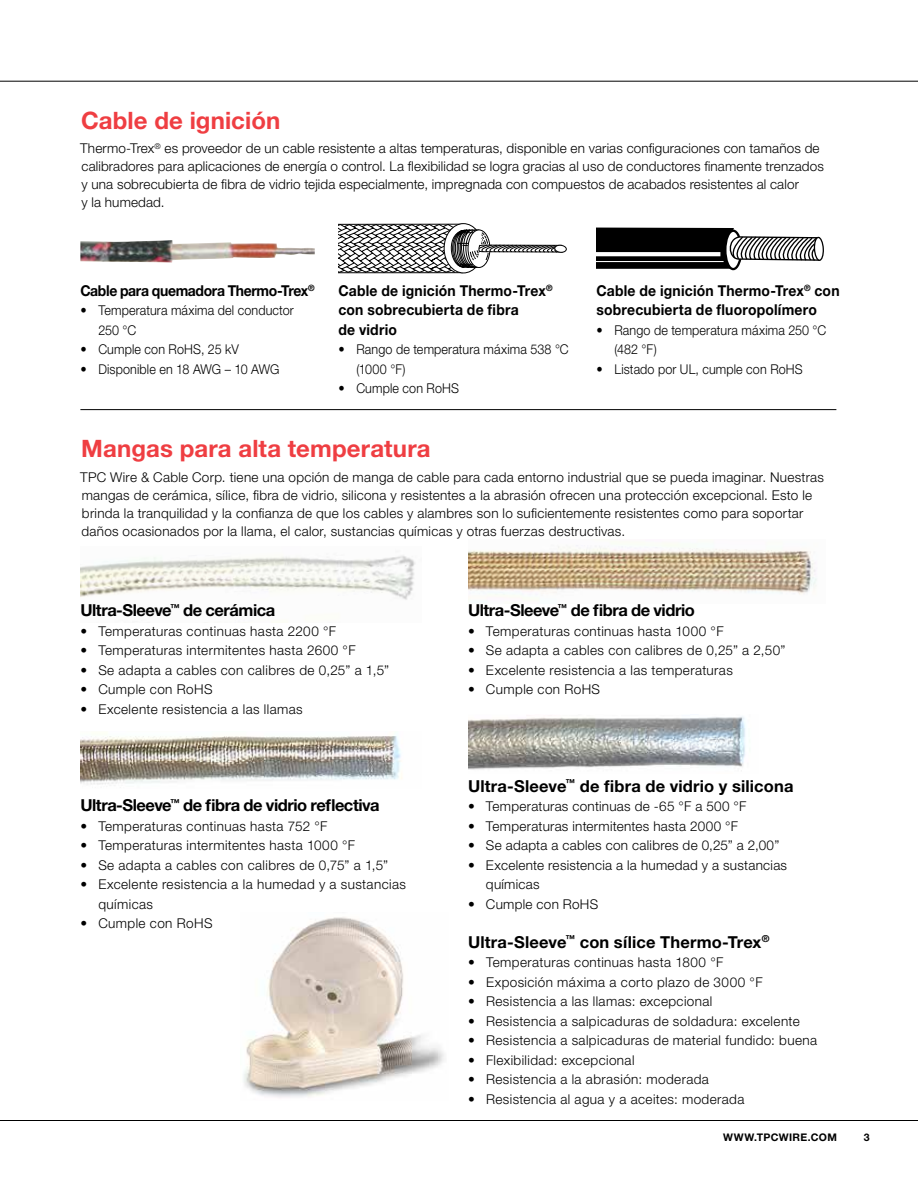
<style>
.page{position:relative;width:918px;height:1188px;background:#fff}
.page>*{position:absolute;margin:0;border:0;box-sizing:border-box;transform-origin:0 0}
.t1{font:700 24px "Helvetica Neue LT Std";letter-spacing:.005em;color:#ef3e42}
.t2{font:700 16.5px "Helvetica Neue LT Std";letter-spacing:-.025em;color:#000}
.t3{font:700 16.5px "Helvetica Neue LT Std";letter-spacing:.015em;color:#000}
.t4{font:700 16.5px "Helvetica Neue LT Std";letter-spacing:.01em;color:#000}
.t5{font:700 15px/19.5px "Helvetica Neue LT Std";letter-spacing:.015em;color:#000;scale:.93 1}
.t6{font:700 15px "Helvetica Neue LT Std";letter-spacing:-.025em;color:#000;scale:.93 1}
.t7{font:300 13.5px/18px "Helvetica Neue LT Std";letter-spacing:.02em;color:#000}
.t8{font:300 13.5px/19.5px "Helvetica Neue LT Std";letter-spacing:.02em;color:#000;scale:.93 1}
.t9{font:700 10.5px "Helvetica Neue LT Std";letter-spacing:.065em;color:#000}
</style>
<div class="page">
<img style="left:468px;top:716px;width:278px;height:54px">
<img style="left:81px;top:736px;width:321px;height:49px">
<img style="left:468px;top:543px;width:349px;height:53px">
<img style="left:80px;top:555px;width:336px;height:45px">
<hr style="left:0;top:81px;width:918px;height:1px;background:#000">
<hr style="left:80px;top:409px;width:756px;height:1px;background:#000">
<div style="left:554px;top:245px;width:13px;height:8px;border:1px solid #000;border-radius:50%"></div>
<svg style="left:338px;top:223px;width:226px;height:51px"></svg>
<svg style="left:596px;top:227px;width:226px;height:44px"></svg>
<svg style="left:814px;top:237px;width:10px;height:23px"></svg>
<div style="left:814px;top:237px;width:10px;height:24px;border:1px solid #000;border-radius:50%"></div>
<img style="left:80px;top:240px;width:235px;height:22px">
<img style="left:243px;top:917px;width:201px;height:181px">
<hr style="left:0;top:1120px;width:918px;height:1px;background:#000">
<h1 class="t1" style="left:81px;top:105px;width:201px">Cable de ignición</h1>
<p class="t7" style="left:80px;top:139px;width:745px">Thermo-Trex<sup>®</sup> es proveedor de un cable resistente a altas temperaturas, disponible en varias configuraciones con tamaños de calibradores para aplicaciones de energía o control. La flexibilidad se logra gracias al uso de conductores finamente trenzados y una sobrecubierta de fibra de vidrio tejida especialmente, impregnada con compuestos de acabados resistentes al calor<br>y la humedad.</p>
<p class="t6" style="left:80px;top:281px;width:253px">Cable para quemadora Thermo-Trex<sup>®</sup></p>
<p class="t8" style="left:98px;top:301px;width:212px;text-indent:-18px">• Temperatura máxima del conductor<br>250 °C</p>
<p class="t8" style="left:80px;top:340px;width:172px">• Cumple con RoHS, 25 kV</p>
<p class="t8" style="left:80px;top:359px;width:216px">• Disponible en 18 AWG – 10 AWG</p>
<p class="t5" style="left:338px;top:280px;width:232px">Cable de ignición Thermo-Trex<sup>® </sup>con sobrecubierta de fibra<br>de vidrio</p>
<p class="t8" style="left:356px;top:340px;width:230px;text-indent:-18px">• Rango de temperatura máxima 538 °C (1000 °F)</p>
<p class="t8" style="left:338px;top:379px;width:131px">• Cumple con RoHS</p>
<p class="t5" style="left:596px;top:280px;width:263px">Cable de ignición Thermo-Trex<sup>®</sup> con sobrecubierta de fluoropolímero</p>
<p class="t8" style="left:614px;top:320px;width:229px;text-indent:-18px">• Rango de temperatura máxima 250 °C (482 °F)</p>
<p class="t8" style="left:596px;top:359px;width:223px">• Listado por UL, cumple con RoHS</p>
<h1 class="t1" style="left:81px;top:434px;width:351px">Mangas para alta temperatura</h1>
<p class="t7" style="left:80px;top:468px;width:745px">TPC Wire &amp; Cable Corp. tiene una opción de manga de cable para cada entorno industrial que se pueda imaginar. Nuestras mangas de cerámica, sílice, fibra de vidrio, silicona y resistentes a la abrasión ofrecen una protección excepcional. Esto le brinda la tranquilidad y la confianza de que los cables y alambres son lo suficientemente resistentes como para soportar daños ocasionados por la llama, el calor, sustancias químicas y otras fuerzas destructivas.</p>
<p class="t2" style="left:80px;top:600px;width:196px">Ultra-Sleeve<sup>™</sup> de cerámica</p>
<p class="t7" style="left:80px;top:622px;width:257px">• Temperaturas continuas hasta 2200 °F</p>
<p class="t7" style="left:80px;top:641px;width:277px">• Temperaturas intermitentes hasta 2600 °F</p>
<p class="t7" style="left:80px;top:661px;width:310px">• Se adapta a cables con calibres de 0,25” a 1,5”</p>
<p class="t7" style="left:80px;top:680px;width:134px">• Cumple con RoHS</p>
<p class="t7" style="left:80px;top:700px;width:224px">• Excelente resistencia a las llamas</p>
<p class="t2" style="left:80px;top:795px;width:301px">Ultra-Sleeve<sup>™</sup> de fibra de vidrio reflectiva</p>
<p class="t7" style="left:80px;top:817px;width:249px">• Temperaturas continuas hasta 752 °F</p>
<p class="t7" style="left:80px;top:836px;width:276px">• Temperaturas intermitentes hasta 1000 °F</p>
<p class="t7" style="left:80px;top:856px;width:309px">• Se adapta a cables con calibres de 0,75” a 1,5”</p>
<p class="t7" style="left:98px;top:875px;width:309px;line-height:19.5px;text-indent:-18px">• Excelente resistencia a la humedad y a sustancias químicas</p>
<p class="t7" style="left:80px;top:914px;width:134px">• Cumple con RoHS</p>
<p class="t2" style="left:468px;top:600px;width:228px">Ultra-Sleeve<sup>™</sup> de fibra de vidrio</p>
<p class="t7" style="left:468px;top:622px;width:257px">• Temperaturas continuas hasta 1000 °F</p>
<p class="t7" style="left:468px;top:641px;width:319px">• Se adapta a cables con calibres de 0,25” a 2,50”</p>
<p class="t7" style="left:468px;top:661px;width:266px">• Excelente resistencia a las temperaturas</p>
<p class="t7" style="left:468px;top:680px;width:134px">• Cumple con RoHS</p>
<p class="t3" style="left:468px;top:776px;width:327px">Ultra-Sleeve<sup>™</sup> de fibra de vidrio y silicona</p>
<p class="t7" style="left:468px;top:797px;width:280px">• Temperaturas continuas de -65 °F a 500 °F</p>
<p class="t7" style="left:468px;top:817px;width:272px">• Temperaturas intermitentes hasta 2000 °F</p>
<p class="t7" style="left:468px;top:836px;width:313px">• Se adapta a cables con calibres de 0,25” a 2,00”</p>
<p class="t7" style="left:486px;top:855px;width:303px;line-height:19.5px;text-indent:-18px">• Excelente resistencia a la humedad y a sustancias químicas</p>
<p class="t7" style="left:468px;top:895px;width:132px">• Cumple con RoHS</p>
<p class="t4" style="left:468px;top:932px;width:303px">Ultra-Sleeve<sup>™</sup> con sílice Thermo-Trex<sup>®</sup></p>
<p class="t7" style="left:468px;top:953px;width:257px">• Temperaturas continuas hasta 1800 °F</p>
<p class="t7" style="left:468px;top:973px;width:296px">• Exposición máxima a corto plazo de 3000 °F</p>
<p class="t7" style="left:468px;top:992px;width:246px">• Resistencia a las llamas: excepcional</p>
<p class="t7" style="left:468px;top:1012px;width:333px">• Resistencia a salpicaduras de soldadura: excelente</p>
<p class="t7" style="left:468px;top:1031px;width:351px">• Resistencia a salpicaduras de material fundido: buena</p>
<p class="t7" style="left:468px;top:1051px;width:168px">• Flexibilidad: excepcional</p>
<p class="t7" style="left:468px;top:1070px;width:242px">• Resistencia a la abrasión: moderada</p>
<p class="t7" style="left:468px;top:1090px;width:278px">• Resistencia al agua y a aceites: moderada</p>
<p class="t9" style="left:723px;top:1131px;width:42px">www.tpc</p>
<p class="t9" style="left:779px;top:1131px;width:58px">wire.com</p>
<p class="t9" style="left:864px;top:1131px;width:7px">3</p>
</div>
